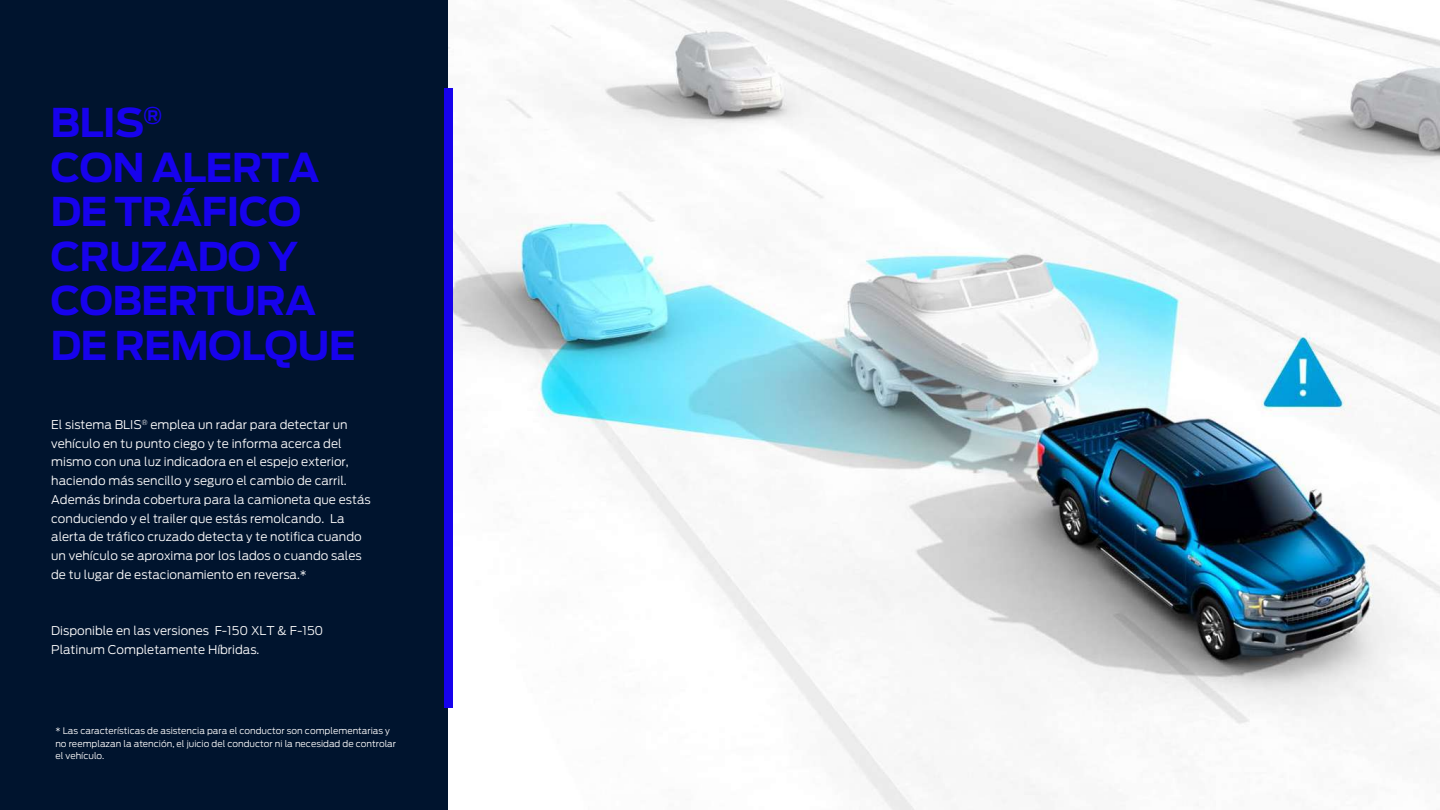
<style>
.page{position:relative;width:1440px;height:810px;background:#fff}
.page>*{position:absolute;margin:0;border:0;box-sizing:border-box;transform-origin:0 0}
.t1{font:700 39.38px/44.5px "Ford Antenna";letter-spacing:-.02em;color:#1702ed}
.t2{font:300 12px/18.8px "Ford Antenna";color:#fff}
.t3{font:300 9px/12.8px "Ford Antenna";color:#fff}
</style>
<div class="page">
<img style="left:448px;top:0;width:992px;height:810px">
<div style="left:0;top:0;width:448px;height:810px;background:#00142e"></div>
<div style="left:444px;top:89px;width:8px;height:619px;background:#1702ed"></div>
<h1 class="t1" style="left:50px;top:97px;width:307px">BLIS<sup>®<br></sup>CON ALERTA<br>DE TRÁFICO<br>CRUZADO Y<br>COBERTURA<br>DE REMOLQUE</h1>
<p class="t2" style="left:51px;top:414px;width:321px">El sistema BLIS<sup>®</sup> emplea un radar para detectar un vehículo en tu punto ciego y te informa acerca del mismo con una luz indicadora en el espejo exterior, haciendo más sencillo y seguro el cambio de carril.<br>Además brinda cobertura para la camioneta que estás conduciendo y el trailer que estás remolcando. La alerta de tráfico cruzado detecta y te notifica cuando un vehículo se aproxima por los lados o cuando sales de tu lugar de estacionamiento en reversa.*</p>
<p class="t2" style="left:51px;top:620px;width:274px">Disponible en las versiones F-150 XLT &amp; F-150<br>Platinum Completamente Híbridas.</p>
<p class="t3" style="left:55px;top:723px;width:342px">* Las características de asistencia para el conductor son complementarias y no reemplazan la atención, el juicio del conductor ni la necesidad de controlar el vehículo.</p>
</div>
